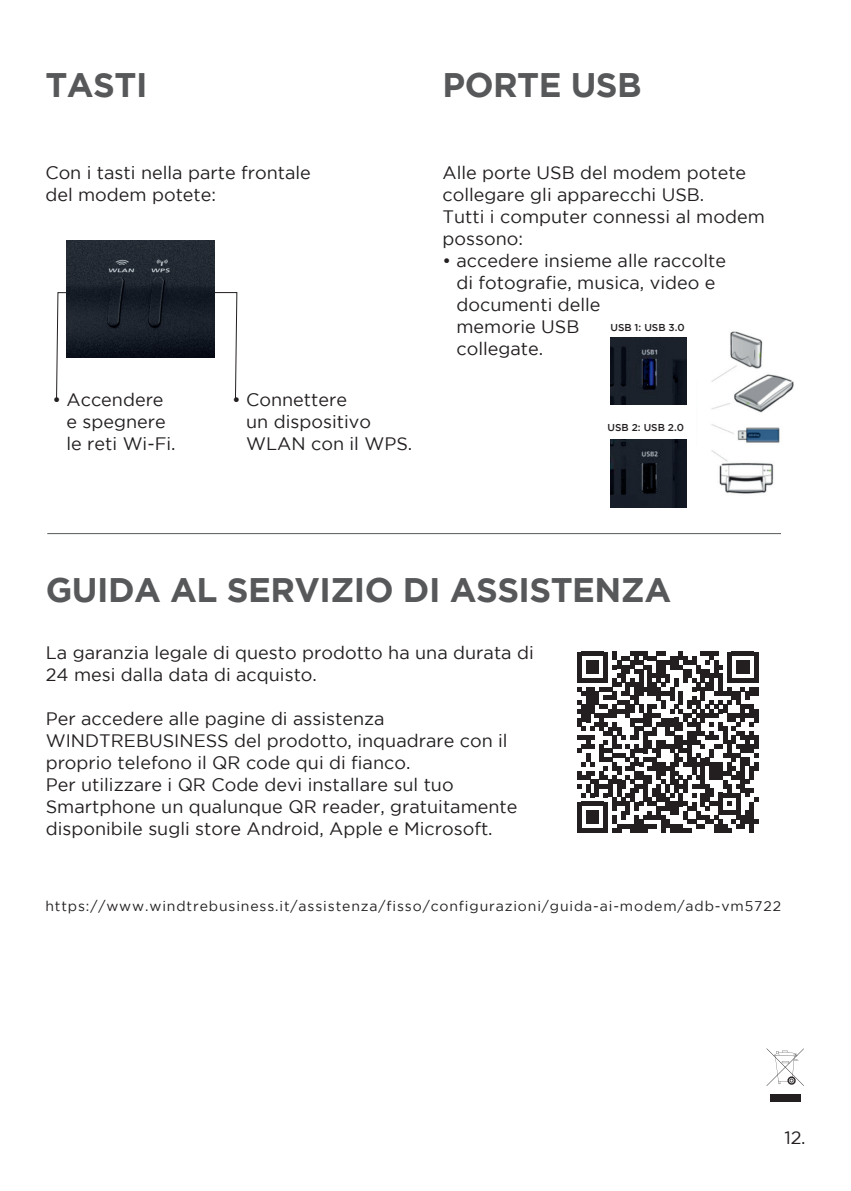
<style>
.page{position:relative;width:851px;height:1191px;background:#fff}
.page>*{position:absolute;margin:0;border:0;box-sizing:border-box;transform-origin:0 0}
.t1{font:700 34px "Gotham HTF";letter-spacing:-.015em;color:#57585a}
.t2{font:18px/22px "Gotham HTF";color:#231f20}
.t3{font:14px "Gotham HTF";letter-spacing:.06em;color:#231f20}
.t4{font:500 10px "Gotham HTF";color:#231f20}
</style>
<div class="page">
<hr style="left:47px;top:533px;width:733px;height:1px;background:#57585a">
<svg style="left:766px;top:1048px;width:37px;height:38px"></svg>
<div style="left:769px;top:1094px;width:31px;height:7px;background:#231f20"></div>
<img style="left:711px;top:331px;width:83px;height:163px">
<svg style="left:56px;top:292px;width:11px;height:109px"></svg>
<svg style="left:214px;top:291px;width:24px;height:110px"></svg>
<img style="left:67px;top:240px;width:147px;height:118px">
<svg style="left:577px;top:651px;width:181px;height:181px"></svg>
<img style="left:610px;top:337px;width:76px;height:68px">
<img style="left:610px;top:440px;width:76px;height:67px">
<p class="t1" style="left:45px;top:65px;width:104px">TASTI</p>
<p class="t1" style="left:442px;top:65px;width:201px">PORTE USB</p>
<p class="t2" style="left:45px;top:161px;width:267px">Con i tasti nella parte frontale del modem potete:</p>
<p class="t2" style="left:442px;top:161px;width:305px">Alle porte USB del modem potete</p>
<p class="t2" style="left:442px;top:183px;width:324px">collegare gli apparecchi USB.<br>Tutti i computer connessi al modem possono:</p>
<p class="t2" style="left:456px;top:249px;width:271px;text-indent:-14px">• accedere insieme alle raccolte di fotografie, musica, video e documenti delle<br>memorie USB<br>collegate.</p>
<p class="t4" style="left:610px;top:322px;width:76px">USB 1: USB 3.0</p>
<p class="t2" style="left:66px;top:389px;width:111px;text-indent:-14px">• Accendere e spegnere le reti Wi-Fi.</p>
<p class="t2" style="left:246px;top:388px;width:168px;text-indent:-14px">• Connettere<br>un dispositivo<br>WLAN con il WPS.</p>
<p class="t4" style="left:607px;top:422px;width:78px">USB 2: USB 2.0</p>
<p class="t1" style="left:46px;top:570px;width:627px">GUIDA AL SERVIZIO DI ASSISTENZA</p>
<p class="t2" style="left:46px;top:641px;width:489px">La garanzia legale di questo prodotto ha una durata di<br>24 mesi dalla data di acquisto.</p>
<p class="t2" style="left:46px;top:707px;width:463px">Per accedere alle pagine di assistenza<br>WINDTREBUSINESS del prodotto, inquadrare con il proprio telefono il QR code qui di fianco.</p>
<p class="t2" style="left:46px;top:773px;width:473px">Per utilizzare i QR Code devi installare sul tuo<br>Smartphone un qualunque QR reader, gratuitamente disponibile sugli store Android, Apple e Microsoft.</p>
<p class="t3" style="left:45px;top:898px;width:737px">https://www.windtrebusiness.it/assistenza/fisso/configurazioni/guida-ai-modem/adb-vm5722</p>
<p class="t2" style="left:784px;top:1126px;width:23px">12.</p>
</div>
